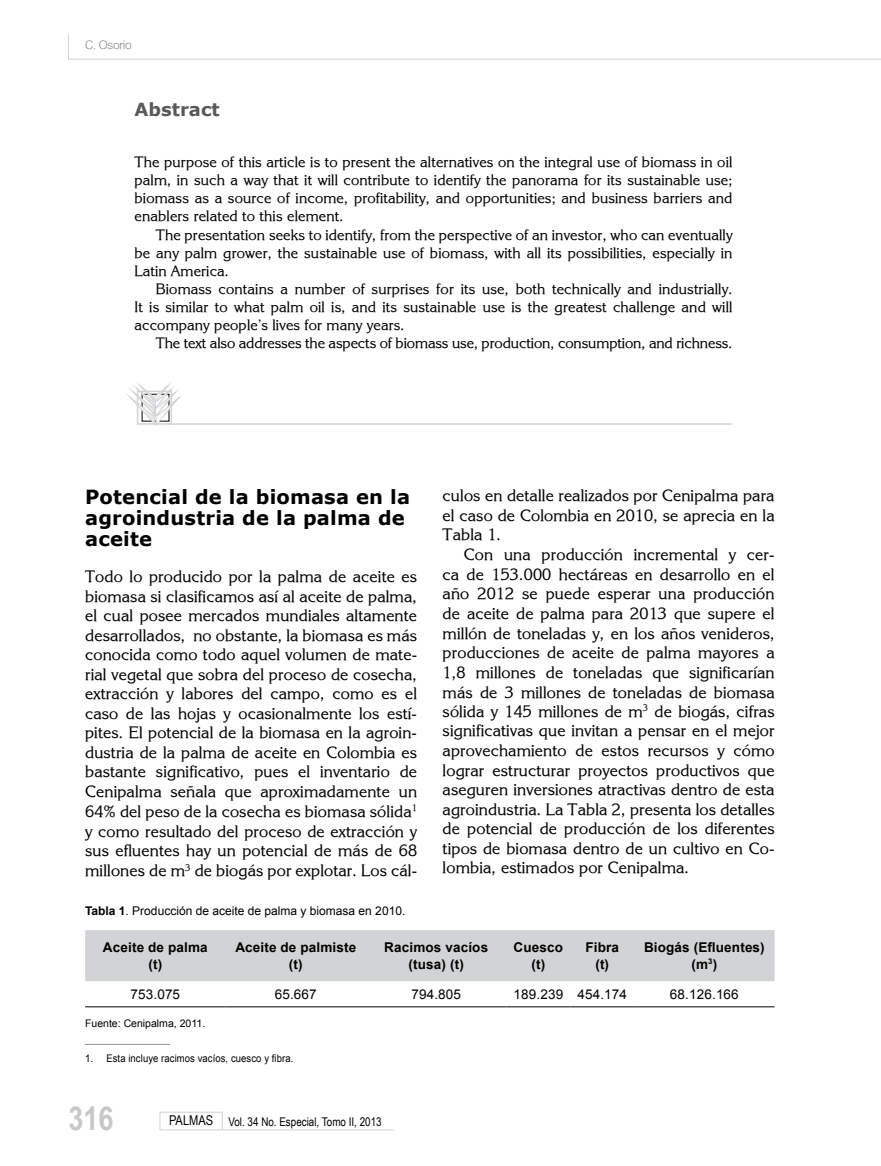
<style>
.page{position:relative;width:881px;height:1166px;background:#fff}
.page>*{position:absolute;margin:0;border:0;box-sizing:border-box;transform-origin:0 0}
.t1{font:700 33px "Arial Narrow Special G1";color:#c7c8ca}
.t2{font:700 19.5px/21px "Verdana";letter-spacing:.01em;color:#000}
.t3{font:700 18px "Verdana";color:#58595b}
.t4{font:16.5px/19.6px "Enchanted";letter-spacing:.01em;color:#000;text-align:justify}
.t5{font:15px/18px "Enchanted";letter-spacing:.01em;color:#000;text-align:justify}
.t6{font:700 13.5px/16.5px "Arial";letter-spacing:.01em;color:#000;text-align:center}
.t7{font:13.5px "Arial";letter-spacing:.01em;color:#000}
.t8{font:12px "Arial";color:#000}
.t9{font:12px "Arial Narrow";color:#000}
.t10{font:12px "Geneva Lght";letter-spacing:-.025em;color:#808285}
.t11{font:10.5px "Arial";letter-spacing:.01em;color:#000;scale:.9 1}
.t12{font:10.5px "Arial";letter-spacing:.01em;color:#000}
.s1{font-weight:700}
.s2{font-size:13.5px}
</style>
<div class="page">
<hr style="left:68px;top:59px;width:812px;height:1px;background:#d1d3d4">
<svg style="left:68px;top:34px;width:1px;height:25px"></svg>
<div style="left:159px;top:1111px;width:63px;height:18px;border:1px solid #d1d3d4"></div>
<hr style="left:223px;top:1129px;width:170px;height:1px;background:#d1d3d4">
<hr style="left:169px;top:423px;width:563px;height:1px;background:#d1d3d4">
<svg style="left:128px;top:384px;width:53px;height:40px"></svg>
<div style="left:137px;top:390px;width:35px;height:34px;border:2px solid #d1d3d4"></div>
<div style="left:85px;top:930px;width:689px;height:50px;background:#d1d3d4"></div>
<hr style="left:85px;top:1005px;width:140px;height:2px;background:#58595b">
<hr style="left:225px;top:1005px;width:141px;height:2px;background:#58595b">
<hr style="left:366px;top:1005px;width:140px;height:2px;background:#58595b">
<hr style="left:506px;top:1005px;width:64px;height:2px;background:#58595b">
<hr style="left:570px;top:1005px;width:64px;height:2px;background:#58595b">
<hr style="left:634px;top:1005px;width:140px;height:2px;background:#58595b">
<hr style="left:85px;top:1043px;width:85px;height:1px;background:#939598">
<p class="t10" style="left:85px;top:38px;width:48px">C. Osorio</p>
<p class="t3" style="left:134px;top:97px;width:87px">Abstract</p>
<p class="t5" style="left:134px;top:153px;width:599px">The purpose of this article is to present the alternatives on the integral use of biomass in oil palm, in such a way that it will contribute to identify the panorama for its sustainable use; biomass as a source of income, profitability, and opportunities; and business barriers and enablers related to this element.</p>
<p class="t5" style="left:134px;top:225px;width:599px;text-indent:21px">The presentation seeks to identify, from the perspective of an investor, who can eventually be any palm grower, the sustainable use of biomass, with all its possibilities, especially in Latin America.</p>
<p class="t5" style="left:134px;top:279px;width:599px;text-indent:21px">Biomass contains a number of surprises for its use, both technically and industrially.<br>It is similar to what palm oil is, and its sustainable use is the greatest challenge and will accompany people’s lives for many years.</p>
<p class="t5" style="left:156px;top:333px;width:578px">The text also addresses the aspects of biomass use, production, consumption, and richness.</p>
<p class="t2" style="left:85px;top:486px;width:326px">Potencial de la biomasa en la agroindustria de la palma de aceite</p>
<p class="t4" style="left:85px;top:566px;width:333px">Todo lo producido por la palma de aceite es biomasa si clasificamos así al aceite de palma, el cual posee mercados mundiales altamente desarrollados, no obstante, la biomasa es más conocida como todo aquel volumen de mate&shy;rial vegetal que sobra del proceso de cosecha, extracción y labores del campo, como es el caso de las hojas y ocasionalmente los estí&shy;pites. El potencial de la biomasa en la agroin&shy;dustria de la palma de aceite en Colombia es bastante significativo, pues el inventario de Cenipalma señala que aproximadamente un 64% del peso de la cosecha es biomasa sólida<sup>1 </sup>y como resultado del proceso de extracción y sus efluentes hay un potencial de más de 68 millones de m<sup>3</sup> de biogás por explotar. Los cál-</p>
<p class="t4" style="left:442px;top:485px;width:333px">culos en detalle realizados por Cenipalma para el caso de Colombia en 2010, se aprecia en la Tabla 1.</p>
<p class="t4" style="left:442px;top:544px;width:333px;text-indent:21px">Con una producción incremental y cer&shy;ca de 153.000 hectáreas en desarrollo en el año 2012 se puede esperar una producción de aceite de palma para 2013 que supere el millón de toneladas y, en los años venideros, producciones de aceite de palma mayores a 1,8 millones de toneladas que significarían más de 3 millones de toneladas de biomasa sólida y 145 millones de m<sup>3</sup> de biogás, cifras significativas que invitan a pensar en el mejor aprovechamiento de estos recursos y cómo lograr estructurar proyectos productivos que aseguren inversiones atractivas dentro de esta agroindustria. La Tabla 2, presenta los detalles de potencial de producción de los diferentes tipos de biomasa dentro de un cultivo en Co&shy;lombia, estimados por Cenipalma.</p>
<p class="t8" style="left:85px;top:902px;width:321px"><span class="s1">Tabla 1</span>. Producción de aceite de palma y biomasa en 2010.</p>
<p class="t6" style="left:103px;top:939px;width:106px">Aceite de palma (t)</p>
<p class="t6" style="left:235px;top:939px;width:122px">Aceite de palmiste (t)</p>
<p class="t6" style="left:384px;top:939px;width:105px">Racimos vacíos (tusa) (t)</p>
<p class="t6" style="left:513px;top:939px;width:51px">Cuesco (t)</p>
<p class="t6" style="left:585px;top:939px;width:35px">Fibra (t)</p>
<p class="t6" style="left:643px;top:939px;width:122px">Biogás (Efluentes) (m<sup>3</sup>)</p>
<p class="t7" style="left:130px;top:985px;width:51px">753.075</p>
<p class="t7" style="left:275px;top:985px;width:43px">65.667</p>
<p class="t7" style="left:411px;top:985px;width:51px">794.805</p>
<p class="t7" style="left:513px;top:985px;width:115px">189.239 454.174</p>
<p class="t7" style="left:669px;top:985px;width:70px">68.126.166</p>
<p class="t12" style="left:85px;top:1016px;width:122px">Fuente: Cenipalma, 2011.</p>
<p class="t11" style="left:85px;top:1051px;width:233px">1. Esta incluye racimos vacíos, cuesco y fibra.</p>
<h1 class="t1" style="left:68px;top:1096px;width:47px">316</h1>
<p class="t9" style="left:169px;top:1112px;width:214px"><span class="s2">PALMAS</span> Vol. 34 No. Especial, Tomo II, 2013</p>
</div>
